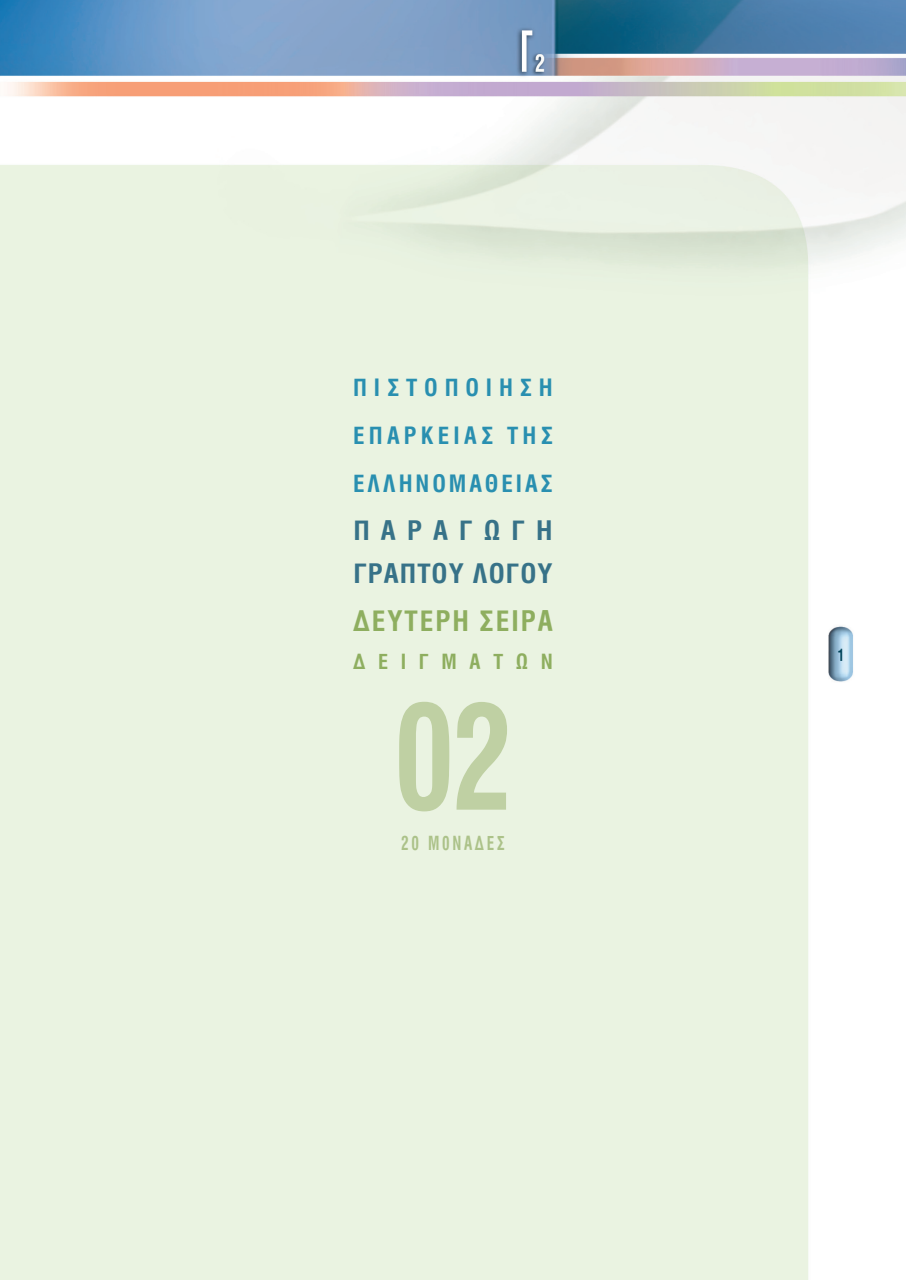
<style>
.page{position:relative;width:906px;height:1280px;background:#fff}
.page>*{position:absolute;margin:0;border:0;box-sizing:border-box;transform-origin:0 0}
.t1{font:700 147px "Mg Helvetica Cond";color:#bfd0a3;scale:.85 1}
.t2{font:700 28.5px "Mg Helvetica Cond";letter-spacing:.07em;color:#8eae5f}
.t3{font:700 27px/43.5px "Mg Helvetica Cond";letter-spacing:.035em;color:#377288;scale:1.05 1}
.t4{font:700 24px/48px "Mg Helvetica Cond";letter-spacing:.175em;color:#298fb0;text-align:justify}
.t5{font:700 21px "Mg Helvetica Cond";letter-spacing:.6em;color:#8eae5f}
.t6{font:700 19.5px "Mg Helvetica Cond";letter-spacing:.17em;color:#acc289;scale:.8 1}
.t7{font:700 16.5px "Mg Helvetica Cond";color:#004358;scale:.8 1}
</style>
<div class="page">
<img style="left:0;top:0;width:905px;height:1280px">
<p class="t4" style="left:353px;top:363px;width:201px">ΠΙΣΤΟΠΟΙΗΣΗ ΕΠΑΡΚΕΙΑΣ ΤΗΣ ΕΛΛΗΝΟΜΑΘΕΙΑΣ</p>
<p class="t3" style="left:353px;top:508px;width:191px">ΠΑΡΑΓΩΓΗ<br>ΓΡΑΠΤΟΥ ΛΟΓΟΥ</p>
<p class="t2" style="left:353px;top:605px;width:201px">ΔΕΥΤΕΡΗ ΣΕΙΡΑ</p>
<p class="t5" style="left:353px;top:649px;width:201px">ΔΕΙΓΜΑΤΩΝ</p>
<h1 class="t1" style="left:394px;top:674px;width:140px">02</h1>
<p class="t6" style="left:401px;top:832px;width:131px">20 Μ0ΝΑΔΕΣ</p>
<p class="t7" style="left:837px;top:646px;width:10px">1</p>
</div>
